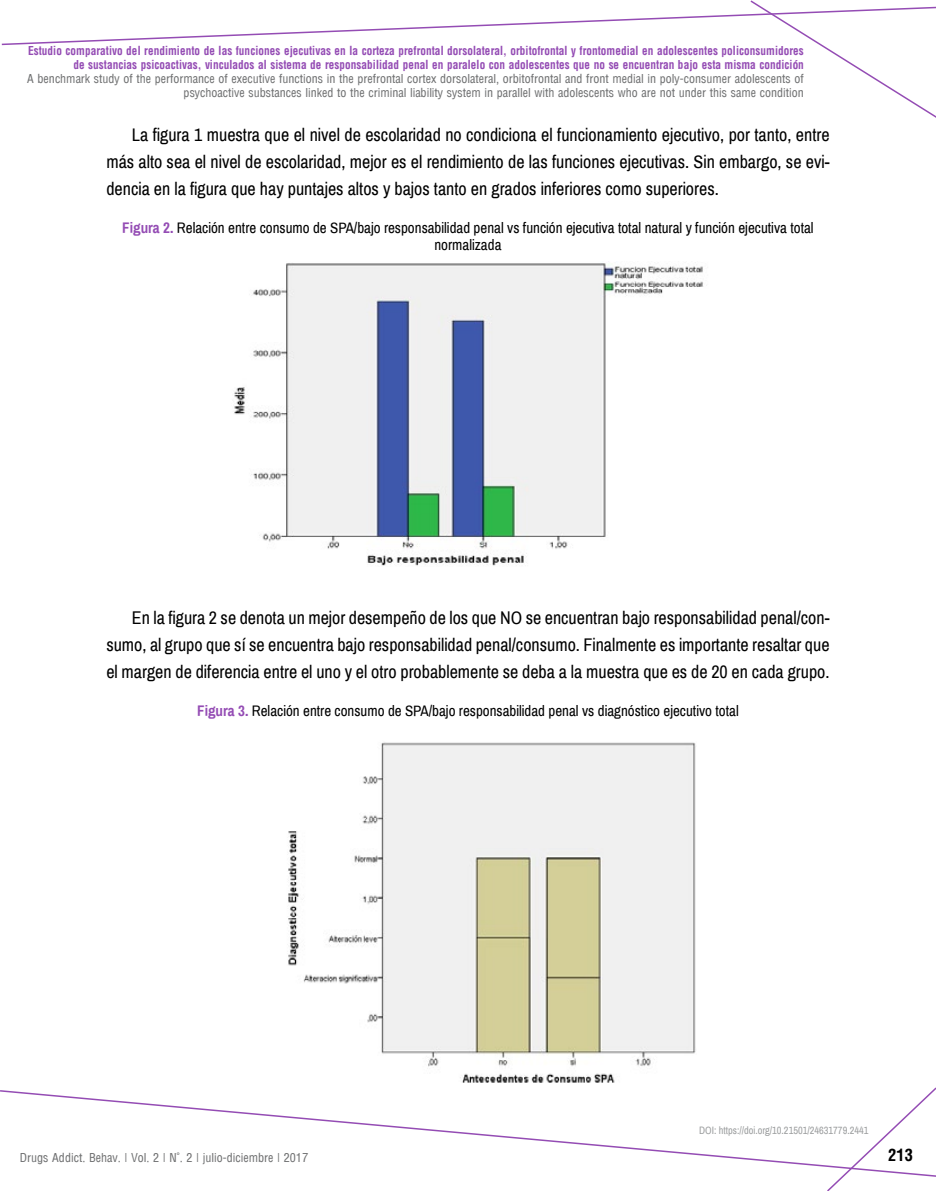
<style>
.page{position:relative;width:936px;height:1191px;background:#fff}
.page>*{position:absolute;margin:0;border:0;box-sizing:border-box;transform-origin:0 0}
.t1{font:18px/27px "Archivo Narrow";color:#000;text-align:justify}
.t2{font:700 condensed 16.5px "Arena";color:#000}
.t3{font:15px/17.2px "Archivo Narrow";color:#000;text-align:center}
.t4{font:12px/13.8px "Arena Condensed";color:#707172;text-align:right}
.t5{font:700 condensed 12px/13.8px "Arena";color:#944cb4;text-align:right;scale:.94 1}
.t6{font:10.5px "Archivo Narrow";color:#9c9e9f}
.s1{font-weight:700;color:#944cb4}
</style>
<div class="page">
<svg style="left:1px;top:0;width:934px;height:117px"></svg>
<svg style="left:0;top:1090px;width:825px;height:77px"></svg>
<svg style="left:825px;top:1088px;width:110px;height:103px"></svg>
<img style="left:234px;top:263px;width:470px;height:303px">
<img style="left:288px;top:742px;width:408px;height:341px">
<p class="t5" style="left:28px;top:44px;width:826px">Estudio comparativo del rendimiento de las funciones ejecutivas en la corteza prefrontal dorsolateral, orbitofrontal y frontomedial en adolescentes policonsumidores de sustancias psicoactivas, vinculados al sistema de responsabilidad penal en paralelo con adolescentes que no se encuentran bajo esta misma condición</p>
<p class="t4" style="left:27px;top:72px;width:778px">A benchmark study of the performance of executive functions in the prefrontal cortex dorsolateral, orbitofrontal and front medial in poly-consumer adolescents of psychoactive substances linked to the criminal liability system in parallel with adolescents who are not under this same condition</p>
<p class="t1" style="left:106px;top:121px;width:724px;text-indent:26px">La figura 1 muestra que el nivel de escolaridad no condiciona el funcionamiento ejecutivo, por tanto, entre más alto sea el nivel de escolaridad, mejor es el rendimiento de las funciones ejecutivas. Sin embargo, se evi&shy;dencia en la figura que hay puntajes altos y bajos tanto en grados inferiores como superiores.</p>
<p class="t3" style="left:122px;top:220px;width:693px"><span class="s1">Figura 2.</span> Relación entre consumo de SPA/bajo responsabilidad penal vs función ejecutiva total natural y función ejecutiva total normalizada</p>
<p class="t1" style="left:106px;top:604px;width:724px;text-indent:26px">En la figura 2 se denota un mejor desempeño de los que NO se encuentran bajo responsabilidad penal/con&shy;sumo, al grupo que sí se encuentra bajo responsabilidad penal/consumo. Finalmente es importante resaltar que el margen de diferencia entre el uno y el otro probablemente se deba a la muestra que es de 20 en cada grupo.</p>
<p class="t3" style="left:197px;top:703px;width:543px"><span class="s1">Figura 3.</span> Relación entre consumo de SPA/bajo responsabilidad penal vs diagnóstico ejecutivo total</p>
<p class="t6" style="left:699px;top:1123px;width:171px">DOI: https://doi.org/10.21501/24631779.2441</p>
<p class="t4" style="left:20px;top:1150px;width:289px">Drugs Addict. Behav. | Vol. 2 | N°. 2 | julio-diciembre | 2017</p>
<p class="t2" style="left:888px;top:1145px;width:26px">213</p>
</div>
